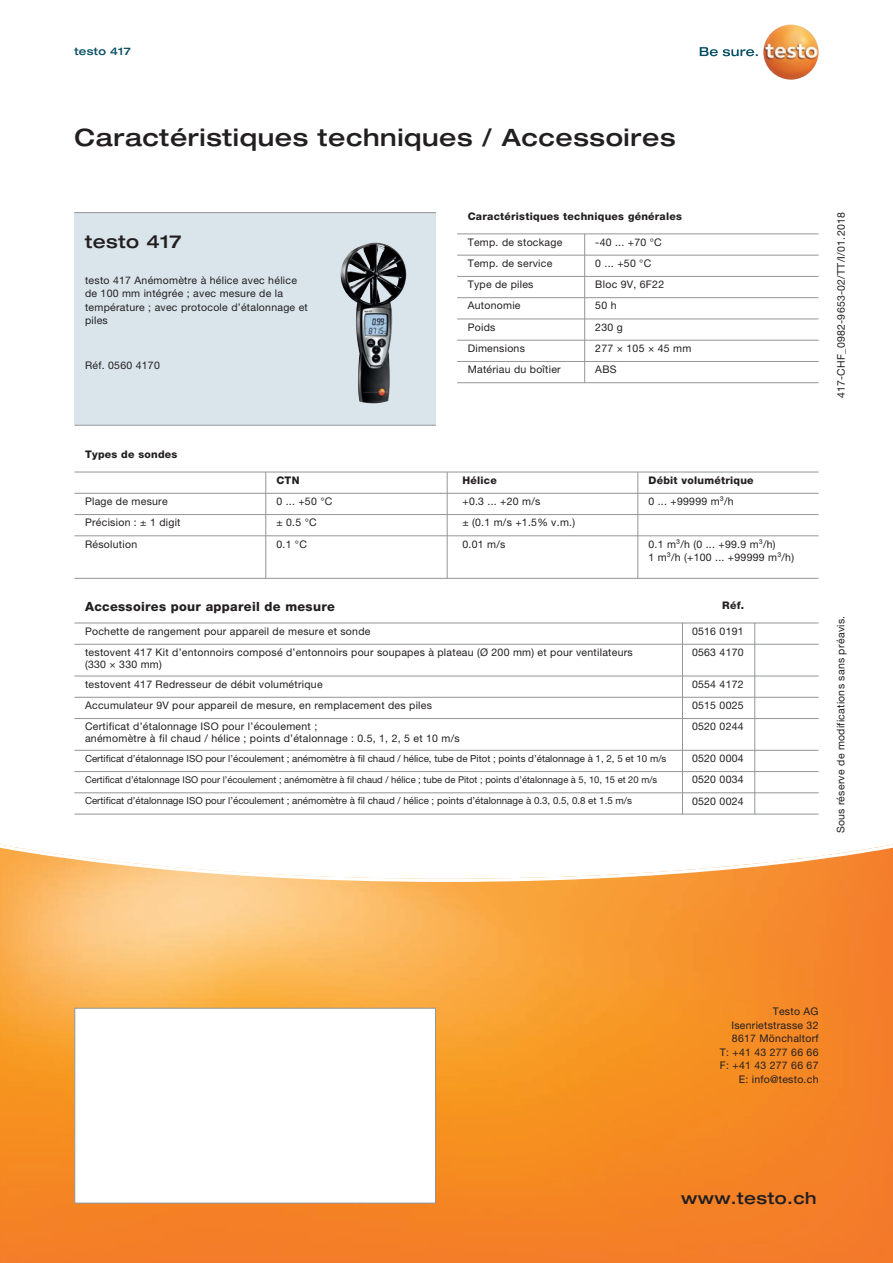
<style>
.page{position:relative;width:893px;height:1263px;background:#fff}
.page>*{position:absolute;margin:0;border:0;box-sizing:border-box;transform-origin:0 0}
.t1{font:500 expanded 24px "Helvetica Neue LTW1 G";letter-spacing:.025em;color:#231f20}
.t2{font:500 expanded 18px "Helvetica Neue LTW1 G";letter-spacing:.025em;color:#231f20}
.t3{font:500 expanded 16.5px "Helvetica Neue LTW1 G";letter-spacing:.025em;color:#231f20}
.t4{font:800 12.75px "Helvetica Neue LTW1 G";letter-spacing:.025em;color:#231f20}
.t5{font:10.5px/13.5px "Helvetica Neue LTW1 G";letter-spacing:.025em;color:#231f20}
.t6{font:800 10.5px "Helvetica Neue LTW1 G";letter-spacing:.025em;color:#231f20}
.t7{font:500 expanded 10.5px "Helvetica Neue LTW1 G";letter-spacing:.025em;color:#074f64}
.t8{font:9.75px "Helvetica Neue LTW1 G";color:#231f20}
.t9{font:9.3px "Helvetica Neue LTW1 G";color:#231f20}
</style>
<div class="page">
<svg style="left:0;top:844px;width:893px;height:419px;background:#f79f47"></svg>
<div style="left:74px;top:213px;width:362px;height:212px;background:#d9e5eb"></div>
<hr style="left:74px;top:212px;width:362px;height:1px;background:#939598">
<hr style="left:74px;top:425px;width:362px;height:1px;background:#939598">
<img style="left:340px;top:242px;width:66px;height:162px">
<svg style="left:700px;top:47px;width:58px;height:9px"></svg>
<img style="left:763px;top:24px;width:56px;height:56px;border-radius:28px">
<div style="left:74px;top:1008px;width:362px;height:195px;background:#fff;border:1px solid #939598"></div>
<hr style="left:457px;top:233px;width:362px;height:1px;background:#939598">
<hr style="left:457px;top:255px;width:362px;height:1px;background:#939598">
<hr style="left:457px;top:276px;width:362px;height:1px;background:#939598">
<hr style="left:457px;top:297px;width:362px;height:1px;background:#939598">
<hr style="left:457px;top:319px;width:362px;height:1px;background:#939598">
<hr style="left:457px;top:340px;width:362px;height:1px;background:#939598">
<hr style="left:457px;top:361px;width:362px;height:1px;background:#939598">
<hr style="left:457px;top:382px;width:362px;height:1px;background:#939598">
<hr style="left:584px;top:234px;width:1px;height:149px;background:#939598">
<hr style="left:74px;top:623px;width:745px;height:1px;background:#939598">
<svg style="left:682px;top:624px;width:1px;height:20px"></svg>
<svg style="left:754px;top:623px;width:1px;height:21px"></svg>
<hr style="left:74px;top:718px;width:745px;height:1px;background:#939598">
<hr style="left:74px;top:814px;width:745px;height:1px;background:#939598">
<hr style="left:74px;top:644px;width:745px;height:1px;background:#939598">
<hr style="left:74px;top:697px;width:745px;height:1px;background:#939598">
<hr style="left:682px;top:718px;width:1px;height:33px;background:#939598">
<hr style="left:754px;top:718px;width:1px;height:33px;background:#939598">
<hr style="left:74px;top:750px;width:745px;height:1px;background:#939598">
<hr style="left:74px;top:771px;width:745px;height:1px;background:#939598">
<hr style="left:74px;top:792px;width:745px;height:1px;background:#939598">
<svg style="left:682px;top:751px;width:1px;height:63px"></svg>
<svg style="left:754px;top:751px;width:1px;height:63px"></svg>
<hr style="left:682px;top:644px;width:1px;height:32px;background:#939598">
<hr style="left:754px;top:644px;width:1px;height:32px;background:#939598">
<hr style="left:74px;top:676px;width:745px;height:1px;background:#939598">
<svg style="left:682px;top:677px;width:1px;height:41px"></svg>
<svg style="left:754px;top:676px;width:1px;height:42px"></svg>
<hr style="left:74px;top:472px;width:745px;height:1px;background:#939598">
<hr style="left:74px;top:493px;width:745px;height:1px;background:#939598">
<hr style="left:74px;top:514px;width:745px;height:1px;background:#939598">
<hr style="left:74px;top:535px;width:745px;height:1px;background:#939598">
<hr style="left:74px;top:578px;width:745px;height:1px;background:#939598">
<hr style="left:265px;top:472px;width:1px;height:106px;background:#939598">
<hr style="left:447px;top:472px;width:1px;height:106px;background:#939598">
<hr style="left:637px;top:472px;width:1px;height:106px;background:#939598">
<p class="t7" style="left:74px;top:44px;width:58px">testo 417</p>
<h1 class="t1" style="left:74px;top:122px;width:603px">Caractéristiques techniques / Accessoires</h1>
<h2 class="t2" style="left:85px;top:230px;width:98px">testo 417</h2>
<p class="t5" style="left:85px;top:273px;width:224px">testo 417 Anémomètre à hélice avec hélice de 100 mm intégrée ; avec mesure de la température ; avec protocole d’étalonnage et piles</p>
<p class="t5" style="left:85px;top:358px;width:76px">Réf. 0560 4170</p>
<p class="t6" style="left:85px;top:448px;width:94px">Types de sondes</p>
<p class="t6" style="left:468px;top:210px;width:216px">Caractéristiques techniques générales</p>
<p class="t5" style="left:468px;top:235px;width:96px">Temp. de stockage</p>
<p class="t5" style="left:595px;top:235px;width:68px">-40 ... +70 °C</p>
<p class="t5" style="left:468px;top:256px;width:86px">Temp. de service</p>
<p class="t5" style="left:595px;top:256px;width:57px">0 ... +50 °C</p>
<p class="t5" style="left:468px;top:278px;width:67px">Type de piles</p>
<p class="t5" style="left:595px;top:278px;width:70px">Bloc 9V, 6F22</p>
<p class="t5" style="left:468px;top:299px;width:54px">Autonomie</p>
<p class="t5" style="left:595px;top:299px;width:23px">50 h</p>
<p class="t5" style="left:468px;top:320px;width:29px">Poids</p>
<p class="t5" style="left:595px;top:320px;width:29px">230 g</p>
<p class="t5" style="left:468px;top:341px;width:59px">Dimensions</p>
<p class="t5" style="left:595px;top:341px;width:98px">277 × 105 × 45 mm</p>
<p class="t5" style="left:468px;top:363px;width:95px">Matériau du boîtier</p>
<p class="t5" style="left:595px;top:363px;width:23px">ABS</p>
<p class="t6" style="left:276px;top:474px;width:25px">CTN</p>
<p class="t6" style="left:462px;top:474px;width:36px">Hélice</p>
<p class="t5" style="left:85px;top:494px;width:84px">Plage de mesure</p>
<p class="t5" style="left:276px;top:494px;width:57px">0 ... +50 °C</p>
<p class="t5" style="left:462px;top:494px;width:80px">+0.3 ... +20 m/s</p>
<p class="t5" style="left:85px;top:516px;width:97px">Précision : ± 1 digit</p>
<p class="t5" style="left:276px;top:516px;width:42px">± 0.5 °C</p>
<p class="t5" style="left:462px;top:516px;width:114px">± (0.1 m/s +1.5% v.m.)</p>
<p class="t5" style="left:85px;top:537px;width:54px">Résolution</p>
<p class="t5" style="left:276px;top:537px;width:32px">0.1 °C</p>
<p class="t5" style="left:462px;top:537px;width:44px">0.01 m/s</p>
<p class="t6" style="left:648px;top:474px;width:107px">Débit volumétrique</p>
<p class="t5" style="left:648px;top:494px;width:87px">0 ... +99999 m³/h</p>
<p class="t5" style="left:648px;top:537px;width:147px">0.1 m³/h (0 ... +99.9 m³/h)<br>1 m³/h (+100 ... +99999 m³/h)</p>
<p class="t4" style="left:85px;top:599px;width:251px">Accessoires pour appareil de mesure</p>
<p class="t6" style="left:722px;top:599px;width:23px">Réf.</p>
<p class="t5" style="left:85px;top:624px;width:287px">Pochette de rangement pour appareil de mesure et sonde</p>
<p class="t5" style="left:692px;top:624px;width:53px">0516 0191</p>
<p class="t5" style="left:85px;top:646px;width:549px;line-height:12px">testovent 417 Kit d’entonnoirs composé d’entonnoirs pour soupapes à plateau (Ø 200 mm) et pour ventilateurs (330 × 330 mm)</p>
<p class="t5" style="left:692px;top:645px;width:53px">0563 4170</p>
<p class="t5" style="left:85px;top:677px;width:239px">testovent 417 Redresseur de débit volumétrique</p>
<p class="t5" style="left:692px;top:677px;width:53px">0554 4172</p>
<p class="t5" style="left:692px;top:720px;width:53px">0520 0244</p>
<p class="t5" style="left:85px;top:698px;width:348px">Accumulateur 9V pour appareil de mesure, en remplacement des piles</p>
<p class="t5" style="left:692px;top:698px;width:53px">0515 0025</p>
<p class="t5" style="left:85px;top:720px;width:376px;line-height:12px">Certificat d’étalonnage ISO pour l’écoulement ;<br>anémomètre à fil chaud / hélice ; points d’étalonnage : 0.5, 1, 2, 5 et 10 m/s</p>
<p class="t8" style="left:85px;top:752px;width:583px">Certificat d’étalonnage ISO pour l’écoulement ; anémomètre à fil chaud / hélice, tube de Pitot ; points d’étalonnage à 1, 2, 5 et 10 m/s</p>
<p class="t5" style="left:692px;top:751px;width:53px">0520 0004</p>
<p class="t9" style="left:85px;top:773px;width:574px">Certificat d’étalonnage ISO pour l’écoulement ; anémomètre à fil chaud / hélice ; tube de Pitot ; points d’étalonnage à 5, 10, 15 et 20 m/s</p>
<p class="t5" style="left:692px;top:773px;width:53px">0520 0034</p>
<p class="t8" style="left:85px;top:794px;width:548px">Certificat d’étalonnage ISO pour l’écoulement ; anémomètre à fil chaud / hélice ; points d’étalonnage à 0.3, 0.5, 0.8 et 1.5 m/s</p>
<p class="t5" style="left:692px;top:794px;width:53px">0520 0024</p>
<p class="t5" style="left:834px;top:398px;width:188px;rotate:-90deg">417-CHF_0982-9653-02/TT/I/01.2018</p>
<p class="t5" style="left:834px;top:833px;width:219px;rotate:-90deg">Sous réserve de modifications sans préavis.</p>
<p class="t5" style="left:720px;top:1005px;width:100px;text-align:right">Testo AG<br>Isenrietstrasse 32<br>8617 Mönchaltorf<br>T: +41 43 277 66 66<br>F: +41 43 277 66 67<br>E: info@testo.ch</p>
<h3 class="t3" style="left:681px;top:1187px;width:137px">www.testo.ch</h3>
</div>
